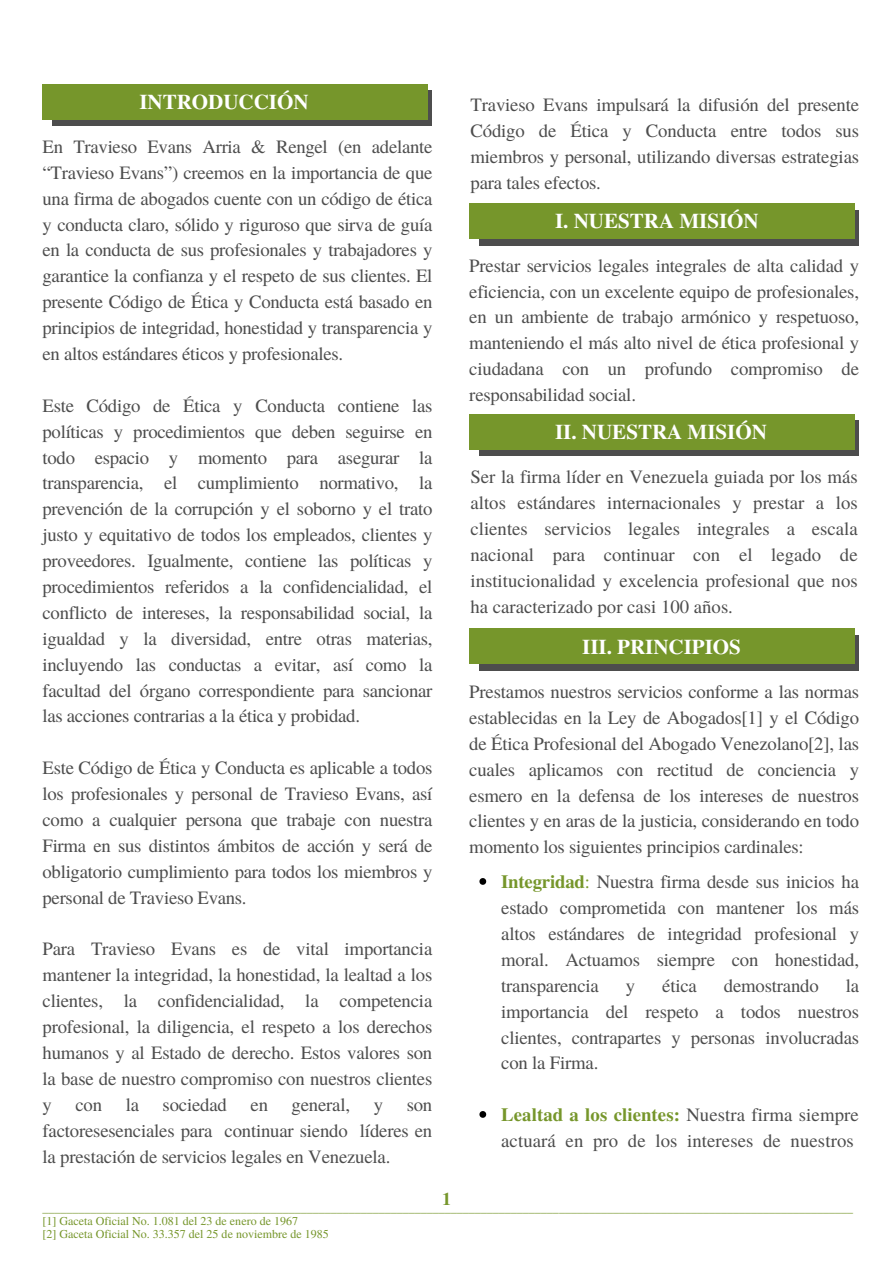
<style>
.page{position:relative;width:894px;height:1264px;background:#fff}
.page>*{position:absolute;margin:0;border:0;box-sizing:border-box;transform-origin:0 0}
.t1{font:700 21px "Te X Gyre Termes";color:#fff}
.t2{font:18.75px/25.8px "Te X Gyre Termes";letter-spacing:-.01em;color:#4d4d4d;text-align:justify}
.t3{font:700 18px "Te X Gyre Termes";color:#76962b}
.t4{font:12px "Te X Gyre Termes";color:#76962b}
.s1{font-weight:700;color:#76962b}
.s2{color:#76962b}
</style>
<div class="page">
<div style="left:53px;top:90px;width:379px;height:36px;background:linear-gradient(to right,#4d4c4d,#4e4e4c)"></div>
<div style="left:43px;top:84px;width:384px;height:35px;background:#76962b"></div>
<div style="left:479px;top:210px;width:379px;height:35px;background:#4d4d4d"></div>
<div style="left:469px;top:203px;width:385px;height:36px;background:#76962b"></div>
<svg style="left:479px;top:878px;width:7px;height:6px"></svg>
<svg style="left:479px;top:1111px;width:7px;height:6px"></svg>
<div style="left:479px;top:420px;width:379px;height:36px;background:linear-gradient(to right,#4d4d4d,#4d4d4d)"></div>
<div style="left:469px;top:414px;width:385px;height:35px;background:#76962b"></div>
<div style="left:479px;top:635px;width:379px;height:35px;background:#4d4d4d"></div>
<div style="left:469px;top:628px;width:385px;height:36px;background:#76962b"></div>
<h1 class="t1" style="left:139px;top:86px;width:171px">INTRODUCCIÓN</h1>
<h2 class="t2" style="left:470px;top:91px;width:390px">Travieso Evans impulsará la difusión del presente Código de Ética y Conducta entre todos sus miembros y personal, utilizando diversas estrategias para tales efectos.</h2>
<h1 class="t1" style="left:555px;top:204px;width:205px">I. NUESTRA MISIÓN</h1>
<h2 class="t2" style="left:43px;top:133px;width:391px">En Travieso Evans Arria &amp; Rengel (en adelante “Travieso Evans”) creemos en la importancia de que una firma de abogados cuente con un código de ética y conducta claro, sólido y riguroso que sirva de guía en la conducta de sus profesionales y trabajadores y garantice la confianza y el respeto de sus clientes. El presente Código de Ética y Conducta está basado en principios de integridad, honestidad y transparencia y en altos estándares éticos y profesionales.</h2>
<h2 class="t2" style="left:43px;top:391px;width:391px">Este Código de Ética y Conducta contiene las políticas y procedimientos que deben seguirse en todo espacio y momento para asegurar la transparencia, el cumplimiento normativo, la prevención de la corrupción y el soborno y el trato justo y equitativo de todos los empleados, clientes y proveedores. Igualmente, contiene las políticas y procedimientos referidos a la confidencialidad, el conflicto de intereses, la responsabilidad social, la igualdad y la diversidad, entre otras materias, incluyendo las conductas a evitar, así como la facultad del órgano correspondiente para sancionar las acciones contrarias a la ética y probidad.</h2>
<h2 class="t2" style="left:43px;top:754px;width:391px">Este Código de Ética y Conducta es aplicable a todos los profesionales y personal de Travieso Evans, así como a cualquier persona que trabaje con nuestra Firma en sus distintos ámbitos de acción y será de obligatorio cumplimiento para todos los miembros y personal de Travieso Evans.</h2>
<h2 class="t2" style="left:43px;top:935px;width:391px">Para Travieso Evans es de vital importancia mantener la integridad, la honestidad, la lealtad a los clientes, la confidencialidad, la competencia profesional, la diligencia, el respeto a los derechos humanos y al Estado de derecho. Estos valores son la base de nuestro compromiso con nuestros clientes y</h2>
<h1 class="t2" style="left:469px;top:251px;width:391px">Prestar servicios legales integrales de alta calidad y eficiencia, con un excelente equipo de profesionales, en un ambiente de trabajo armónico y respetuoso, manteniendo el más alto nivel de ética profesional y ciudadana con un profundo compromiso de responsabilidad social.</h1>
<p class="t1" style="left:555px;top:415px;width:213px">II. NUESTRA MISIÓN</p>
<h2 class="t2" style="left:470px;top:463px;width:388px">Ser la firma líder en Venezuela guiada por los más altos estándares internacionales y prestar a los clientes servicios legales integrales a escala nacional para continuar con el legado de institucionalidad y excelencia profesional que nos ha caracterizado por casi 100 años.</h2>
<p class="t1" style="left:582px;top:630px;width:160px">III. PRINCIPIOS</p>
<h2 class="t2" style="left:469px;top:677px;width:391px">Prestamos nuestros servicios conforme a las normas establecidas en la Ley de Abogados[1] y el Código de Ética Profesional del Abogado Venezolano[2], las cuales aplicamos con rectitud de conciencia y esmero en la defensa de los intereses de nuestros clientes y en aras de la justicia, considerando en todo momento los siguientes principios cardinales:</h2>
<h1 class="t2" style="left:501px;top:868px;width:359px"><span class="s1">Integridad</span><span class="s2">:</span> Nuestra firma desde sus inicios ha estado comprometida con mantener los más altos estándares de integridad profesional y moral. Actuamos siempre con honestidad, transparencia</h1>
<h1 class="t2" style="left:501px;top:971px;width:359px;text-indent:344px">la importancia del respeto a todos nuestros clientes, contrapartes y personas involucradas con la Firma.</h1>
<h2 class="t2" style="left:501px;top:1100px;width:359px"><span class="s1">Lealtad a los clientes:</span> Nuestra firma siempre actuará en pro de los intereses de nuestros</h2>
<h1 class="t2" style="left:625px;top:971px;width:11px">y</h1>
<h1 class="t2" style="left:662px;top:971px;width:36px">ética</h1>
<h1 class="t2" style="left:723px;top:971px;width:96px">demostrando</h1>
<h2 class="t2" style="left:75px;top:1090px;width:28px">con</h2>
<h2 class="t2" style="left:126px;top:1090px;width:15px">la</h2>
<h2 class="t2" style="left:163px;top:1090px;width:66px">sociedad</h2>
<h2 class="t2" style="left:250px;top:1090px;width:19px">en</h2>
<h2 class="t2" style="left:291px;top:1090px;width:60px">general,</h2>
<h2 class="t2" style="left:373px;top:1090px;width:11px">y</h2>
<h2 class="t2" style="left:43px;top:1090px;width:391px;text-indent:364px">son factoresesenciales para continuar siendo líderes en la prestación de servicios legales en Venezuela.</h2>
<p class="t3" style="left:442px;top:1184px;width:10px">1</p>
<p class="t4" style="left:43px;top:1199px;width:812px">_______________________________________________________________________________________________________________________________________</p>
<p class="t4" style="left:43px;top:1212px;width:257px">[1] Gaceta Oficial No. 1.081 del 23 de enero de 1967</p>
<p class="t4" style="left:43px;top:1225px;width:287px">[2] Gaceta Oficial No. 33.357 del 25 de noviembre de 1985</p>
</div>
